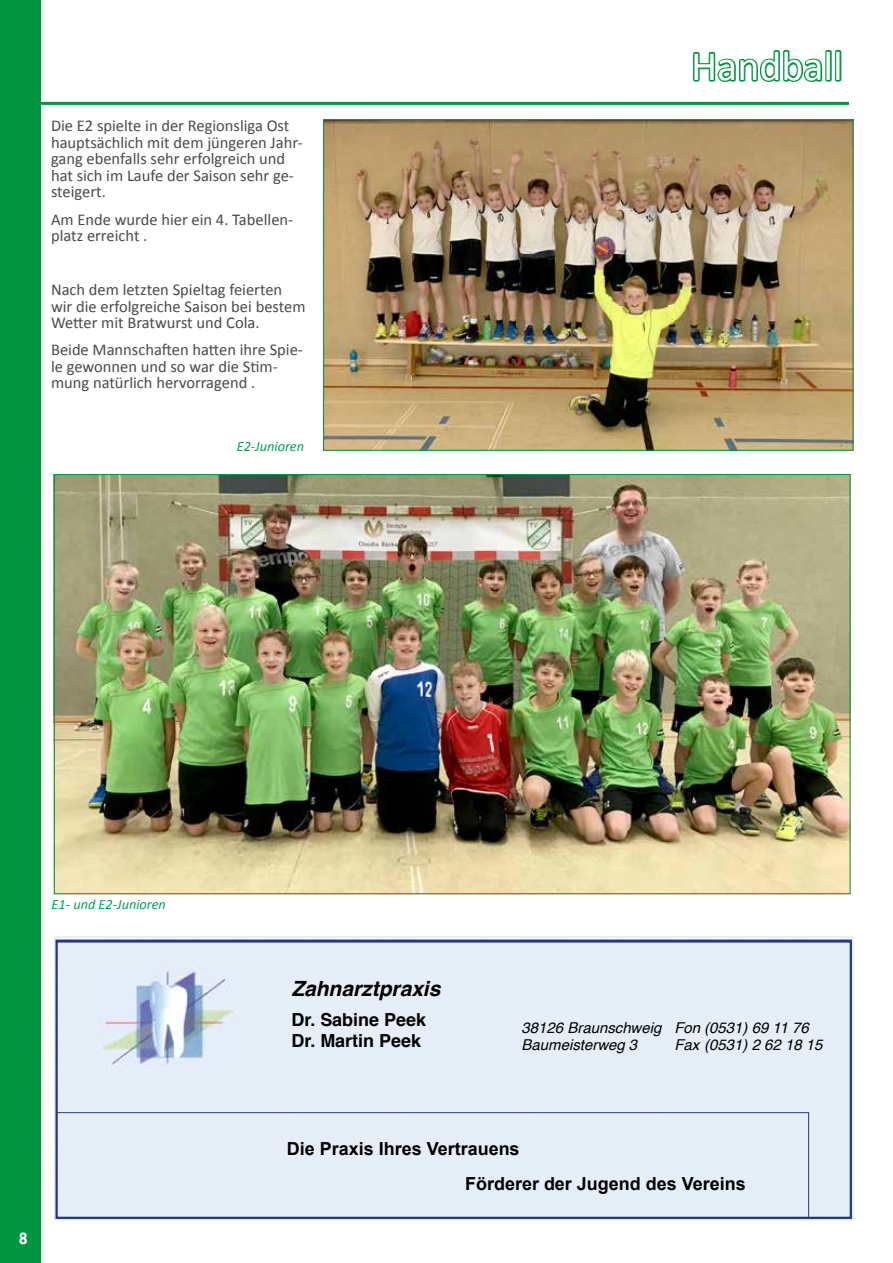
<style>
.page{position:relative;width:893px;height:1263px;background:#fff}
.page>*{position:absolute;margin:0;border:0;box-sizing:border-box;transform-origin:0 0}
.t1{font:42px "Calibri";color:#fff}
.t2{font:italic 700 21px "Helvetica";color:#000}
.t3{font:700 18px/34.3px "Arial";color:#000}
.t4{font:700 18px/21.6px "Helvetica";color:#000}
.t5{font:700 18px "Tw Cen";color:#fff}
.t6{font:16.5px/16.5px "Calibri";color:#4a4a49}
.t7{font:italic 15px/18px "Helvetica";color:#000}
.t8{font:italic 14.25px "Calibri";color:#00a254}
</style>
<div class="page">
<div style="left:0;top:0;width:41px;height:1263px;background:#009641"></div>
<hr style="left:30px;top:102px;width:819px;height:3px;background:#009641">
<svg style="left:693px;top:50px;width:149px;height:32px"></svg>
<img style="left:100px;top:965px;width:137px;height:101px">
<div style="left:57px;top:1112px;width:752px;height:105px;background:#e5eef8"></div>
<div style="left:54px;top:936px;width:799px;height:284px;border:2px solid #dfeaf5"></div>
<img style="left:325px;top:121px;width:526px;height:328px">
<img style="left:56px;top:476px;width:792px;height:416px">
<p class="t6" style="left:51px;top:118px;width:253px">Die E2 spielte in der Regionsliga Ost hauptsächlich mit dem jüngeren Jahr&shy;gang ebenfalls sehr erfolgreich und hat sich im Laufe der Saison sehr ge&shy;steigert.</p>
<p class="t6" style="left:51px;top:211px;width:244px">Am Ende wurde hier ein 4. Tabellen&shy;platz erreicht .</p>
<p class="t6" style="left:51px;top:282px;width:256px">Nach dem letzten Spieltag feierten wir die erfolgreiche Saison bei bestem<br>Wetter mit Bratwurst und Cola.</p>
<p class="t6" style="left:51px;top:342px;width:253px">Beide Mannschaften hatten ihre Spie&shy;le gewonnen und so war die Stim&shy;mung natürlich hervorragend .</p>
<p class="t8" style="left:237px;top:436px;width:69px">E2-Junioren</p>
<h1 class="t1" style="left:691px;top:40px;width:153px">Handball</h1>
<p class="t8" style="left:52px;top:894px;width:116px">E1- und E2-Junioren</p>
<p class="t5" style="left:19px;top:1228px;width:11px">8</p>
<p class="t2" style="left:291px;top:971px;width:151px">Zahnarztpraxis</p>
<p class="t4" style="left:291px;top:1009px;width:136px">Dr. Sabine Peek<br>Dr. Martin Peek</p>
<p class="t7" style="left:522px;top:1018px;width:289px">38126 Braunschweig Fon (0531) 69 11 76<br>Baumeisterweg 3</p>
<p class="t7" style="left:674px;top:1036px;width:150px">Fax (0531) 2 62 18 15</p>
<p class="t3" style="left:465px;top:1132px;width:282px;text-indent:-178px">Die Praxis Ihres Vertrauens<br>Förderer der Jugend des Vereins</p>
</div>
